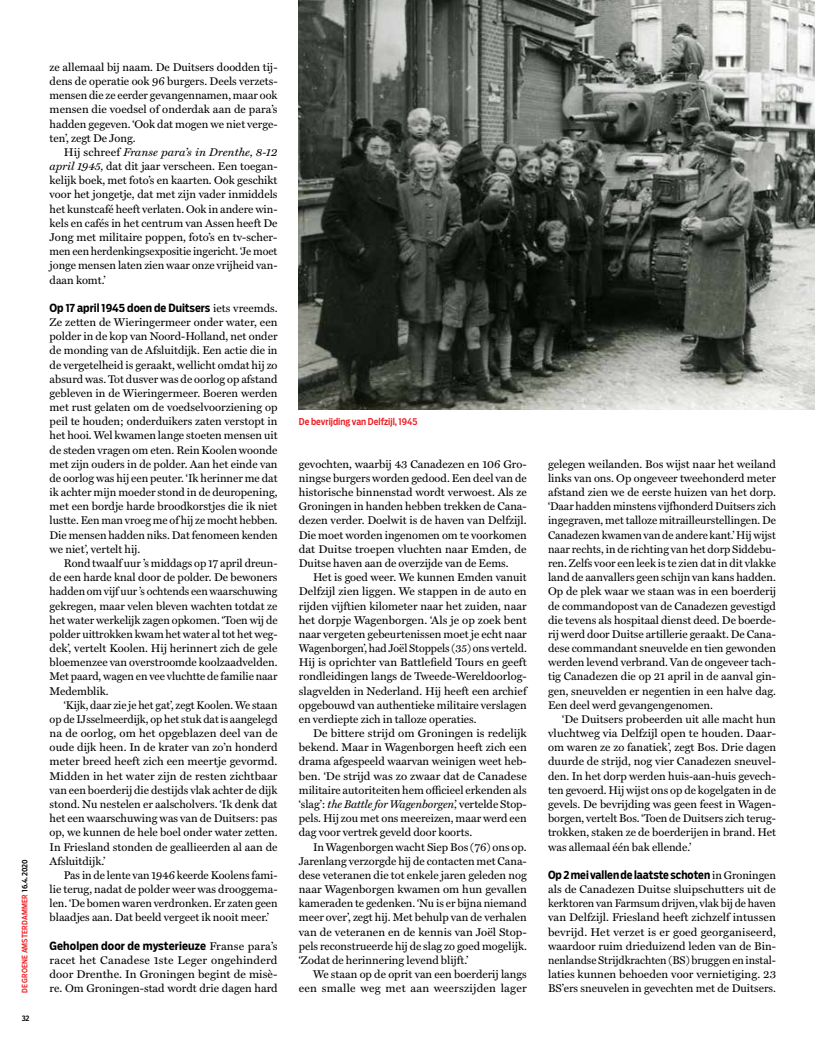
<style>
.page{position:relative;width:815px;height:1049px;background:#fff}
.page>*{position:absolute;margin:0;border:0;box-sizing:border-box;transform-origin:0 0}
.t1{font:11.25px/14.1px "Miller Text";color:#000;text-align:justify}
.t2{font:700 11.25px "Salvo Sans Cond";color:#000}
.t3{font:500 9.38px "Salvo Sans Cond";color:#ed1d24}
.t4{font:500 7.5px "Salvo Sans Cond";letter-spacing:.02em;color:#ed1d24}
.t5{font:500 7.5px "Salvo Sans Cond";color:#000}
.s1{color:#000}
.s2{font-style:italic}
.s3{font-family:"Miller Text";font-weight:400}
</style>
<div class="page">
<img style="left:299px;top:0;width:516px;height:409px">
<p class="t4" style="left:20px;top:993px;width:135px;rotate:-90deg">DE GROENE AMSTERDAMMER <span class="s1">16.4.2020</span></p>
<p class="t5" style="left:22px;top:1013px;width:9px">32</p>
<p class="t1" style="left:50px;top:59px;width:230px">ze allemaal bij naam. De Duitsers doodden tij&shy;dens de operatie ook 96 burgers. Deels verzets&shy;mensen die ze eerder gevangennamen, maar ook mensen die voedsel of onderdak aan de para’s hadden gegeven. ‘Ook dat mogen we niet verge&shy;ten’, zegt De Jong.</p>
<p class="t1" style="left:50px;top:144px;width:229px;text-indent:14px">Hij schreef <span class="s2">Franse para’s in Drenthe, 8-12 april 1945,</span> dat dit jaar verscheen. Een toegan&shy;kelijk boek, met foto’s en kaarten. Ook geschikt voor het jongetje, dat met zijn vader inmiddels het kunstcafé heeft verlaten. Ook in andere win&shy;kels en cafés in het centrum van Assen heeft De Jong met militaire poppen, foto’s en tv-scher&shy;men een herdenkingsexpositie ingericht. ‘Je moet jonge mensen laten zien waar onze vrijheid van&shy;daan komt.’</p>
<p class="t2" style="left:50px;top:300px;width:230px">Op 17 april 1945 doen de Duitsers <span class="s3">iets vreemds.</span></p>
<p class="t1" style="left:50px;top:314px;width:230px">Ze zetten de Wieringermeer onder water, een polder in de kop van Noord-Holland, net onder de monding van de Afsluitdijk. Een actie die in de vergetelheid is geraakt, wellicht omdat hij zo absurd was. Tot dusver was de oorlog op afstand gebleven in de Wieringermeer. Boeren werden met rust gelaten om de voedselvoorziening op peil te houden; onderduikers zaten verstopt in het hooi. Wel kwamen lange stoeten mensen uit de steden vragen om eten. Rein Koolen woonde met zijn ouders in de polder. Aan het einde van de oorlog was hij een peuter. ‘Ik herinner me dat ik achter mijn moeder stond in de deuropening, met een bordje harde broodkorstjes die ik niet lustte. Een man vroeg me of hij ze mocht hebben.<br>Die mensen hadden niks. Dat fenomeen kenden we niet’, vertelt hij.</p>
<p class="t1" style="left:50px;top:555px;width:230px;text-indent:14px">Rond twaalf uur ’s middags op 17 april dreun&shy;de een harde knal door de polder. De bewoners hadden om vijf uur ’s ochtends een waarschuwing gekregen, maar velen bleven wachten totdat ze het water werkelijk zagen opkomen. ‘Toen wij de polder uittrokken kwam het water al tot het weg&shy;dek’, vertelt Koolen. Hij herinnert zich de gele bloemenzee van overstroomde koolzaadvelden.<br>Met paard, wagen en vee vluchtte de familie naar Medemblik.</p>
<p class="t1" style="left:50px;top:697px;width:230px;text-indent:14px">‘Kijk, daar zie je het gat’, zegt Koolen. We staan op de IJsselmeerdijk, op het stuk dat is aangelegd na de oorlog, om het opgeblazen deel van de oude dijk heen. In de krater van zo’n honderd meter breed heeft zich een meertje gevormd.<br>Midden in het water zijn de resten zichtbaar van een boerderij die destijds vlak achter de dijk stond. Nu nestelen er aalscholvers. ‘Ik denk dat het een waarschuwing was van de Duitsers: pas op, we kunnen de hele boel onder water zetten.<br>In Friesland stonden de geallieerden al aan de Afsluitdijk.’</p>
<p class="t1" style="left:50px;top:867px;width:230px;text-indent:14px">Pas in de lente van 1946 keerde Koolens fami&shy;lie terug, nadat de polder weer was drooggema&shy;len. ‘De bomen waren verdronken. Er zaten geen blaadjes aan. Dat beeld vergeet ik nooit meer.’</p>
<p class="t2" style="left:50px;top:938px;width:229px">Geholpen door de mysterieuze <span class="s3">Franse para’s</span></p>
<p class="t1" style="left:50px;top:952px;width:229px">racet het Canadese 1ste Leger ongehinderd door Drenthe. In Groningen begint de misè&shy;re. Om Groningen-stad wordt drie dagen hard</p>
<p class="t3" style="left:299px;top:415px;width:120px">De bevrijding van Delfzijl, 1945</p>
<p class="t1" style="left:299px;top:456px;width:230px">gevochten, waarbij 43 Canadezen en 106 Gro&shy;ningse burgers worden gedood. Een deel van de historische binnenstad wordt verwoest. Als ze Groningen in handen hebben trekken de Cana&shy;dezen verder. Doelwit is de haven van Delfzijl.<br>Die moet worden ingenomen om te voorkomen dat Duitse troepen vluchten naar Emden, de Duitse haven aan de overzijde van de Eems.</p>
<p class="t1" style="left:299px;top:569px;width:230px;text-indent:14px">Het is goed weer. We kunnen Emden vanuit Delfzijl zien liggen. We stappen in de auto en rijden vijftien kilometer naar het zuiden, naar het dorpje Wagenborgen. ‘Als je op zoek bent naar vergeten gebeurtenissen moet je echt naar Wagenborgen’, had Joël Stoppels (35) ons verteld.<br>Hij is oprichter van Battlefield Tours en geeft rondleidingen langs de Tweede-Wereldoorlog&shy;slagvelden in Nederland. Hij heeft een archief opgebouwd van authentieke militaire verslagen en verdiepte zich in talloze operaties.</p>
<p class="t1" style="left:299px;top:725px;width:230px;text-indent:14px">De bittere strijd om Groningen is redelijk bekend. Maar in Wagenborgen heeft zich een drama afgespeeld waarvan weinigen weet heb&shy;ben. ‘De strijd was zo zwaar dat de Canadese militaire autoriteiten hem officieel erkenden als ‘slag’: <span class="s2">the Battle for Wagenborgen’,</span> vertelde Stop&shy;pels. Hij zou met ons meereizen, maar werd een dag voor vertrek geveld door koorts.</p>
<p class="t1" style="left:299px;top:839px;width:230px;text-indent:14px">In Wagenborgen wacht Siep Bos (76) ons op.<br>Jarenlang verzorgde hij de contacten met Cana&shy;dese veteranen die tot enkele jaren geleden nog naar Wagenborgen kwamen om hun gevallen kameraden te gedenken. ‘Nu is er bijna niemand meer over’, zegt hij. Met behulp van de verhalen van de veteranen en de kennis van Joël Stop&shy;pels reconstrueerde hij de slag zo goed mogelijk. ‘Zodat de herinnering levend blijft.’</p>
<p class="t1" style="left:299px;top:966px;width:229px;text-align:right">We staan op de oprit van een boerderij langs een smalle weg met aan weerszijden lager</p>
<p class="t1" style="left:548px;top:456px;width:230px">gelegen weilanden. Bos wijst naar het weiland links van ons. Op ongeveer tweehonderd meter afstand zien we de eerste huizen van het dorp. ‘Daar hadden minstens vijfhonderd Duitsers zich ingegraven, met talloze mitrailleurstellingen. De Canadezen kwamen van de andere kant.’ Hij wijst naar rechts, in de richting van het dorp Siddebu&shy;ren. Zelfs voor een leek is te zien dat in dit vlakke land de aanvallers geen schijn van kans hadden.<br>Op de plek waar we staan was in een boerderij de commandopost van de Canadezen gevestigd die tevens als hospitaal dienst deed. De boerde&shy;rij werd door Duitse artillerie geraakt. De Cana&shy;dese commandant sneuvelde en tien gewonden werden levend verbrand. Van de ongeveer tach&shy;tig Canadezen die op 21 april in de aanval gin&shy;gen, sneuvelden er negentien in een halve dag.<br>Een deel werd gevangengenomen.</p>
<p class="t1" style="left:548px;top:711px;width:229px;text-indent:14px">‘De Duitsers probeerden uit alle macht hun vluchtweg via Delfzijl open te houden. Daar&shy;om waren ze zo fanatiek’, zegt Bos. Drie dagen duurde de strijd, nog vier Canadezen sneuvel&shy;den. In het dorp werden huis-aan-huis gevech&shy;ten gevoerd. Hij wijst ons op de kogelgaten in de gevels. De bevrijding was geen feest in Wagen&shy;borgen, vertelt Bos. ‘Toen de Duitsers zich terug&shy;trokken, staken ze de boerderijen in brand. Het was allemaal één bak ellende.’</p>
<p class="t2" style="left:548px;top:867px;width:229px">Op 2 mei vallen de laatste schoten <span class="s3">in Groningen</span></p>
<p class="t1" style="left:548px;top:881px;width:230px">als de Canadezen Duitse sluipschutters uit de kerktoren van Farmsum drijven, vlak bij de haven van Delfzijl. Friesland heeft zichzelf intussen bevrijd. Het verzet is er goed georganiseerd, waardoor ruim drieduizend leden van de Bin&shy;nenlandse Strijdkrachten (BS) bruggen en instal&shy;laties kunnen behoeden voor vernietiging. 23<br>BS’ers sneuvelen in gevechten met de Duitsers.</p>
</div>
